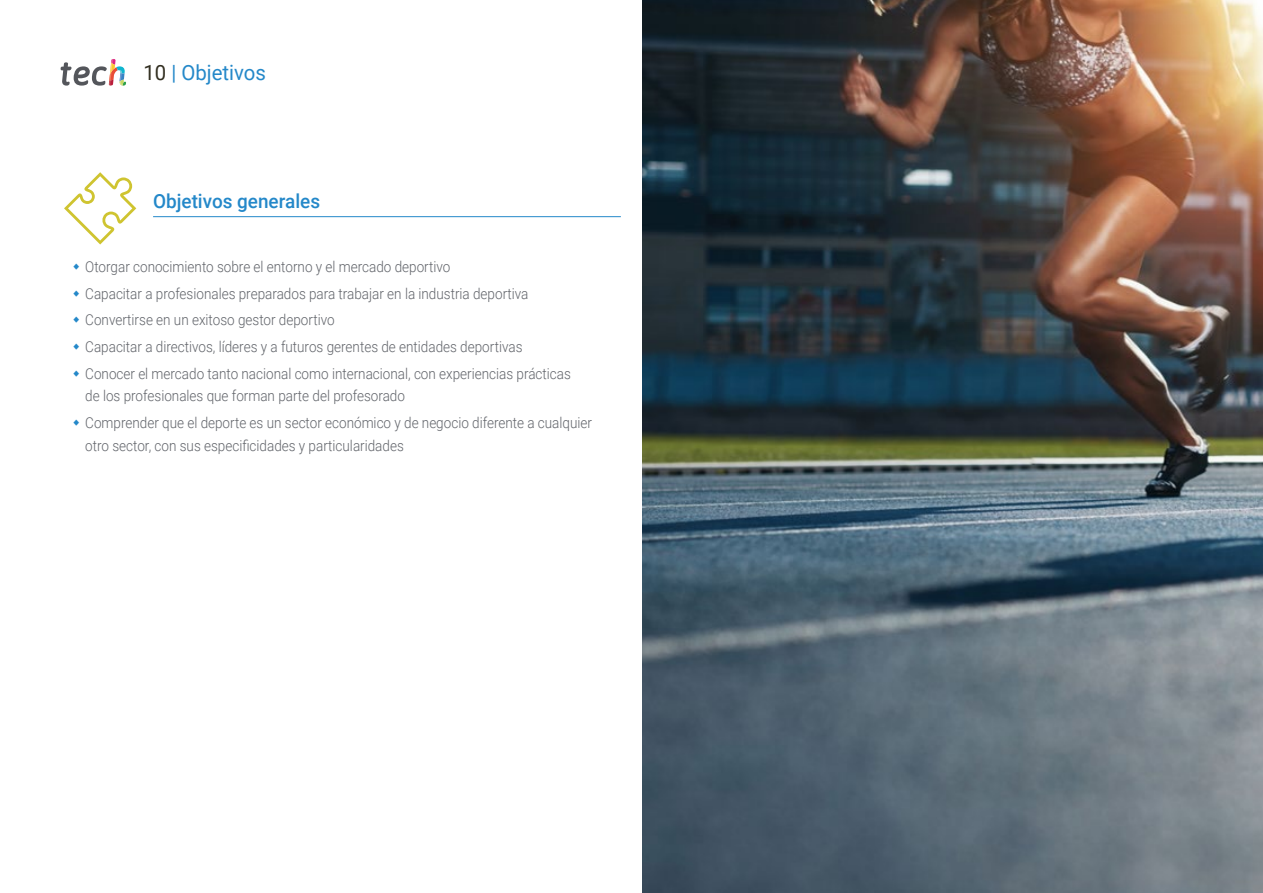
<style>
.page{position:relative;width:1263px;height:893px;background:#fff}
.page>*{position:absolute;margin:0;border:0;box-sizing:border-box;transform-origin:0 0}
.t1{font:21px "Roboto";color:#2488c9}
.t2{font:500 19.5px "Roboto";color:#2488c9}
.t3{font:300 15px/26.7px "Roboto";color:#61646a;scale:.9 1}
.s1{color:#312e20}
</style>
<div class="page">
<hr style="left:153px;top:216px;width:468px;height:1px;background:#2488c9">
<svg style="left:64px;top:172px;width:72px;height:72px"></svg>
<img style="left:642px;top:0;width:621px;height:893px">
<svg style="left:61px;top:59px;width:65px;height:27px"></svg>
<h1 class="t1" style="left:144px;top:57px;width:124px"><span class="s1">10</span> | Objetivos</h1>
<h2 class="t2" style="left:153px;top:188px;width:169px">Objetivos generales</h2>
<p class="t3" style="left:85px;top:253px;width:541px">Otorgar conocimiento sobre el entorno y el mercado deportivo<br>Capacitar a profesionales preparados para trabajar en la industria deportiva Convertirse en un exitoso gestor deportivo<br>Capacitar a directivos, líderes y a futuros gerentes de entidades deportivas Conocer el mercado tanto nacional como internacional, con experiencias prácticas</p>
<p class="t3" style="left:85px;top:382px;width:565px">de los profesionales que forman parte del profesorado<br>Comprender que el deporte es un sector económico y de negocio diferente a cualquier</p>
<p class="t3" style="left:85px;top:431px;width:355px">otro sector, con sus especificidades y particularidades</p>
</div>
